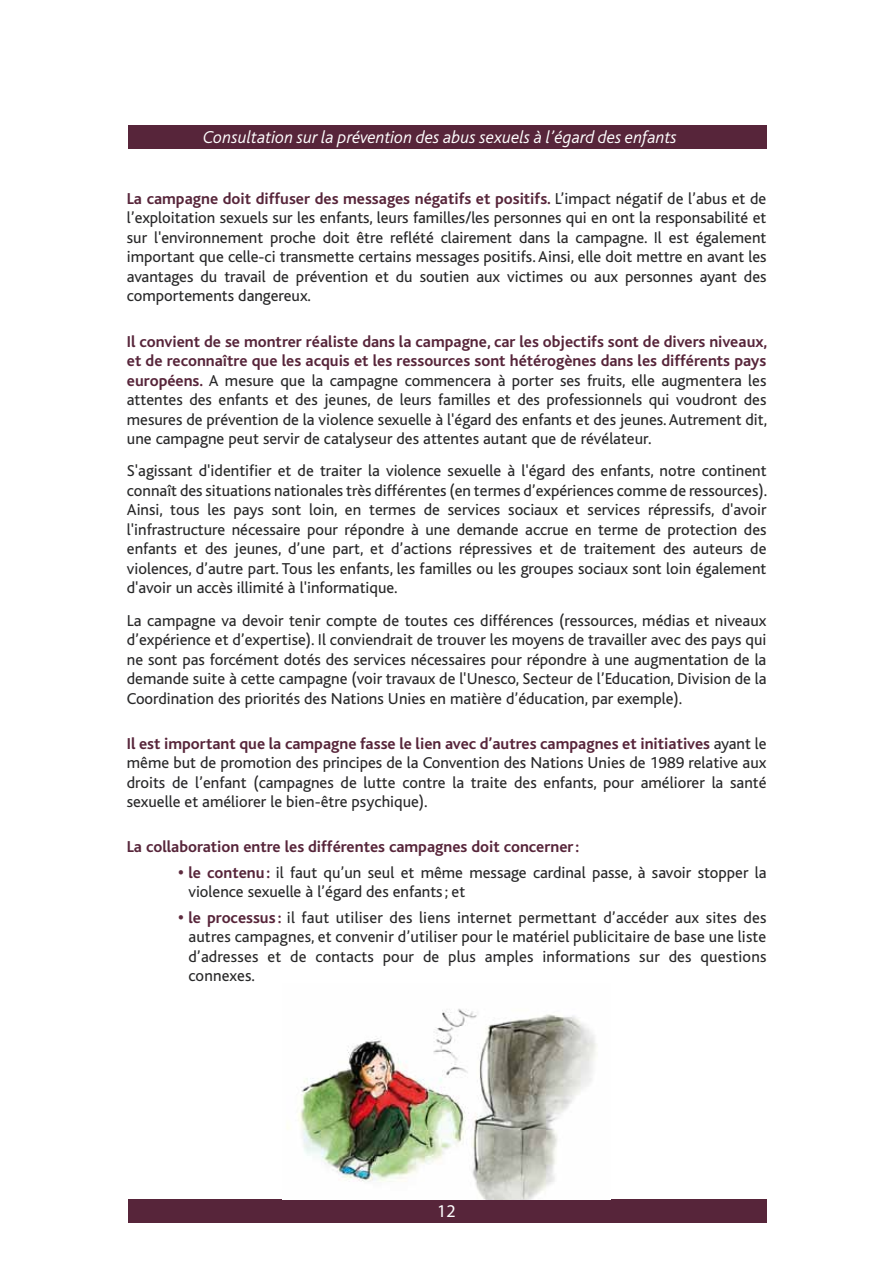
<style>
.page{position:relative;width:893px;height:1263px;background:#fff}
.page>*{position:absolute;margin:0;border:0;box-sizing:border-box;transform-origin:0 0}
.t1{font:italic 300 18px "Bliss";color:#fff}
.t2{font:18px "Myriad Pro";color:#fff}
.t3{font:16.5px/19.5px "Bliss";color:#282829;text-align:justify}
.t4{font:700 16.5px "Bliss";color:#57253a}
.s1{font-weight:700;color:#57253a}
.s2{font-size:21px;color:#5e2c3f}
</style>
<div class="page">
<div style="left:128px;top:1199px;width:638px;height:23px;background:#57253a"></div>
<div style="left:128px;top:125px;width:638px;height:24px;background:#57253a"></div>
<img style="left:287px;top:1009px;width:310px;height:190px">
<p class="t1" style="left:203px;top:128px;width:475px">Consultation sur la prévention des abus sexuels à l’égard des enfants</p>
<p class="t3" style="left:127px;top:189px;width:641px"><span class="s1">La campagne doit diffuser des messages négatifs et positifs.</span> L’impact négatif de l’abus et de l’exploitation sexuels sur les enfants, leurs familles/les personnes qui en ont la responsabilité et sur l'environnement proche doit être reflété clairement dans la campagne. Il est également important que celle-ci transmette certains messages positifs. Ainsi, elle doit mettre en avant les avantages du travail de prévention et du soutien aux victimes ou aux personnes ayant des comportements dangereux.</p>
<p class="t3" style="left:127px;top:332px;width:642px"><span class="s1">Il convient de se montrer réaliste dans la campagne, car les objectifs sont de divers niveaux, et de reconnaître que les acquis et les ressources sont hétérogènes dans les différents pays européens.</span> A mesure que la campagne commencera à porter ses fruits, elle augmentera les attentes des enfants et des jeunes, de leurs familles et des professionnels qui voudront des mesures de prévention de la violence sexuelle à l'égard des enfants et des jeunes. Autrement dit, une campagne peut servir de catalyseur des attentes autant que de révélateur.</p>
<p class="t3" style="left:127px;top:461px;width:642px">S'agissant d'identifier et de traiter la violence sexuelle à l'égard des enfants, notre continent connaît des situations nationales très différentes (en termes d’expériences comme de ressources).<br>Ainsi, tous les pays sont loin, en termes de services sociaux et services répressifs, d'avoir l'infrastructure nécessaire pour répondre à une demande accrue en terme de protection des enfants et des jeunes, d’une part, et d’actions répressives et de traitement des auteurs de violences, d’autre part. Tous les enfants, les familles ou les groupes sociaux sont loin également d'avoir un accès illimité à l'informatique.</p>
<p class="t3" style="left:127px;top:611px;width:641px">La campagne va devoir tenir compte de toutes ces différences (ressources, médias et niveaux d’expérience et d’expertise). Il conviendrait de trouver les moyens de travailler avec des pays qui ne sont pas forcément dotés des services nécessaires pour répondre à une augmentation de la demande suite à cette campagne (voir travaux de l'Unesco, Secteur de l’Education, Division de la Coordination des priorités des Nations Unies en matière d’éducation, par exemple).</p>
<p class="t3" style="left:127px;top:734px;width:641px"><span class="s1">Il est important que la campagne fasse le lien avec d’autres campagnes et initiatives</span> ayant le même but de promotion des principes de la Convention des Nations Unies de 1989 relative aux droits de l’enfant (campagnes de lutte contre la traite des enfants, pour améliorer la santé sexuelle et améliorer le bien-être psychique).</p>
<p class="t4" style="left:127px;top:838px;width:454px">La collaboration entre les différentes campagnes doit concerner:</p>
<p class="t3" style="left:188px;top:863px;width:580px;text-indent:-11px"><span class="s2">•</span> <span class="s1">le contenu:</span> il faut qu’un seul et même message cardinal passe, à savoir stopper la violence sexuelle à l’égard des enfants; et</p>
<p class="t3" style="left:188px;top:908px;width:580px;text-indent:-11px"><span class="s2">•</span> <span class="s1">le processus :</span> il faut utiliser des liens internet permettant d’accéder aux sites des autres campagnes, et convenir d’utiliser pour le matériel publicitaire de base une liste d’adresses et de contacts pour de plus amples informations sur des questions connexes.</p>
<p class="t2" style="left:437px;top:1200px;width:20px">12</p>
</div>
